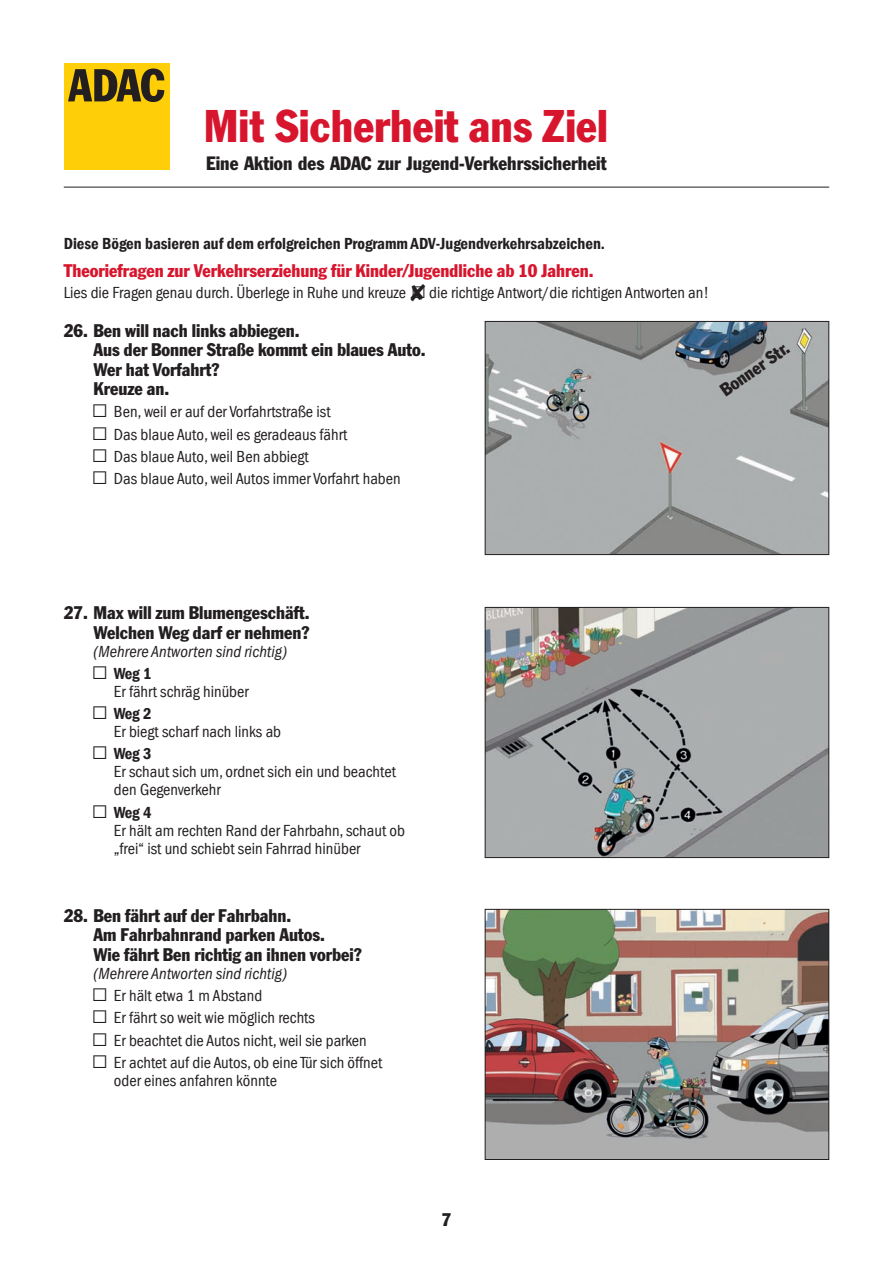
<style>
.page{position:relative;width:893px;height:1263px;background:#fff}
.page>*{position:absolute;margin:0;border:0;box-sizing:border-box;transform-origin:0 0}
.t1{font:45px "ADAC Franklin Gothic Pro";color:#d7162e}
.t2{font:19.05px "ADAC Franklin Gothic Pro";color:#231f20}
.t3{font:18px/19.5px "ADAC Franklin Gothic Pro";color:#231f20}
.t4{font:18px "ADAC Franklin Gothic Pro";color:#d7162e}
.t5{font:condensed 16.5px/22.2px "Franklin Gothic LT Com";color:#231f20}
.t6{font:16.5px "Franklin Gothic LT Com Dm Cn";color:#231f20}
.t7{font:italic condensed 16.5px "Franklin Gothic LT Com";color:#231f20}
.s1{font-family:"Berthold Pi BQ";font-stretch:normal}
.s2{font-family:"Berthold Pi BQ";font-stretch:normal;font-size:18px}
.s3{font-family:"Berthold Pi BQ";font-size:18px}
.s4{font-style:italic}
</style>
<div class="page">
<hr style="left:64px;top:187px;width:765px;height:1px;background:#231f20">
<div style="left:64px;top:64px;width:105px;height:106px;background:#fece08"></div>
<svg style="left:68px;top:69px;width:96px;height:33px"></svg>
<img style="left:487px;top:609px;width:340px;height:247px">
<div style="left:485px;top:607px;width:344px;height:251px;border:1px solid #231f20"></div>
<img style="left:487px;top:911px;width:340px;height:247px">
<div style="left:485px;top:909px;width:344px;height:251px;border:1px solid #231f20"></div>
<img style="left:487px;top:323px;width:340px;height:230px">
<div style="left:485px;top:321px;width:344px;height:234px;border:1px solid #231f20"></div>
<h1 class="t1" style="left:204px;top:99px;width:405px">Mit Sicherheit ans Ziel</h1>
<p class="t2" style="left:206px;top:152px;width:402px">Eine Aktion des ADAC zur Jugend-Verkehrssicherheit</p>
<p class="t6" style="left:64px;top:235px;width:543px">Diese Bögen basieren auf dem erfolgreichen Programm ADV-Jugendverkehrsabzeichen.</p>
<p class="t4" style="left:64px;top:260px;width:531px">Theoriefragen zur Verkehrserziehung für Kinder/Jugendliche ab 10 Jahren.</p>
<p class="t5" style="left:64px;top:281px;width:647px">Lies die Fragen genau durch. Überlege in Ruhe und kreuze ✘<span class="s1">(</span> die richtige Antwort/die richtigen Antworten an!</p>
<p class="t3" style="left:94px;top:320px;width:334px;text-indent:-30px">26. Ben will nach links abbiegen.<br>Aus der Bonner Straße kommt ein blaues Auto.<br>Wer hat Vorfahrt?<br>Kreuze an.</p>
<p class="t5" style="left:94px;top:401px;width:309px"><span class="s2">(</span> Ben, weil er auf der Vorfahrtstraße ist<br><span class="s2">(</span> Das blaue Auto, weil es geradeaus fährt<br><span class="s2">(</span> Das blaue Auto, weil Ben abbiegt<br><span class="s2">(</span> Das blaue Auto, weil Autos immer Vorfahrt haben</p>
<p class="t3" style="left:716px;top:384px;width:82px;rotate:-35deg">Bonner Str.</p>
<p class="t3" style="left:64px;top:603px;width:247px;text-align:right">27. Max will zum Blumengeschäft.<br>Welchen Weg darf er nehmen?</p>
<p class="t7" style="left:94px;top:642px;width:195px">(Mehrere Antworten sind richtig)</p>
<p class="t6" style="left:94px;top:664px;width:59px"><span class="s3">(</span> Weg 1</p>
<p class="t5" style="left:114px;top:680px;width:136px">Er fährt schräg hinüber</p>
<p class="t6" style="left:94px;top:704px;width:59px"><span class="s3">(</span> Weg 2</p>
<p class="t5" style="left:114px;top:721px;width:169px">Er biegt scharf nach links ab</p>
<p class="t6" style="left:94px;top:744px;width:59px"><span class="s3">(</span> Weg 3</p>
<p class="t5" style="left:114px;top:763px;width:283px;line-height:18px">Er schaut sich um, ordnet sich ein und beachtet den Gegenverkehr</p>
<p class="t6" style="left:94px;top:803px;width:59px"><span class="s3">(</span> Weg 4</p>
<p class="t5" style="left:114px;top:821px;width:293px;line-height:18px">Er hält am rechten Rand der Fahrbahn, schaut ob „frei“ ist und schiebt sein Fahrrad hinüber</p>
<p class="t3" style="left:94px;top:906px;width:270px;text-indent:-30px">28. Ben fährt auf der Fahrbahn.<br>Am Fahrbahnrand parken Autos.<br>Wie fährt Ben richtig an ihnen vorbei?</p>
<p class="t5" style="left:94px;top:962px;width:290px"><span class="s4">(Mehrere Antworten sind richtig)<br></span><span class="s2">(</span> Er hält etwa 1 m Abstand<br><span class="s2">(</span> Er fährt so weit wie möglich rechts<br><span class="s2">(</span> Er beachtet die Autos nicht, weil sie parken <span class="s2">(</span> Er achtet auf die Autos, ob eine Tür sich öffnet</p>
<p class="t5" style="left:114px;top:1069px;width:165px">oder eines anfahren könnte</p>
<p class="t3" style="left:442px;top:1209px;width:11px">7</p>
</div>
